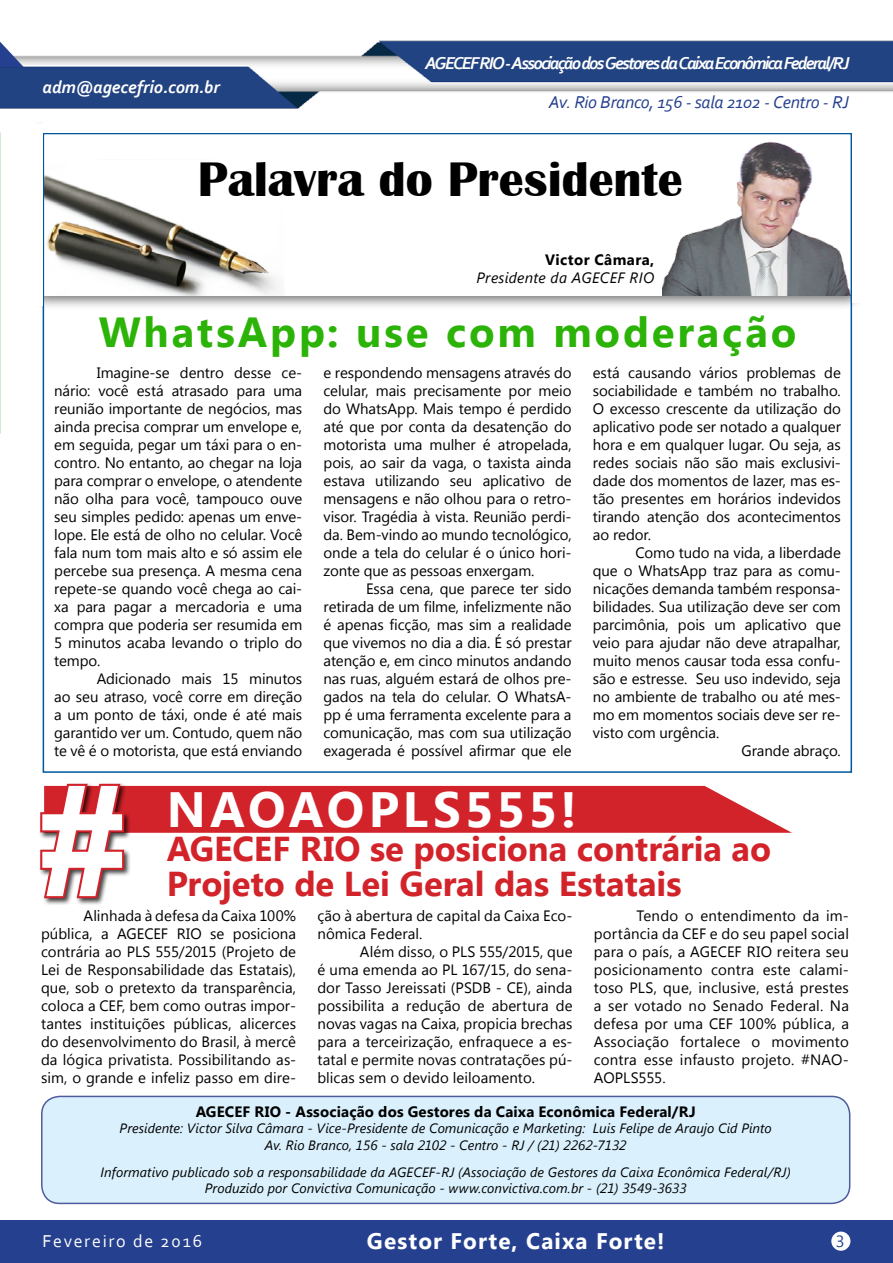
<style>
.page{position:relative;width:893px;height:1263px;background:#fff}
.page>*{position:absolute;margin:0;border:0;box-sizing:border-box;transform-origin:0 0}
.t1{font:700 148.8px "Arial";color:#fff}
.t2{font:700 49.95px "Britannic";color:#000}
.t3{font:700 49.5px "Segoe UI";letter-spacing:.075em;color:#fff}
.t4{font:700 42px "Segoe UI";letter-spacing:.065em;color:#2cb308}
.t5{font:700 34.5px/34.5px "Segoe UI";letter-spacing:-.005em;color:#d2232a}
.t6{font:700 22.5px "Segoe UI";letter-spacing:.05em;color:#fff}
.t7{font:italic 700 18px "Corbel";letter-spacing:-.095em;color:#fff}
.t8{font:italic 18px "Corbel";letter-spacing:-.02em;color:#25408f}
.t9{font:italic 700 18px "Corbel";letter-spacing:-.005em;color:#fff}
.t10{font:18px "Corbel";letter-spacing:.095em;color:#fff}
.t11{font:16.2px "Segoe UI";color:#25408f}
.t12{font:15px/18px "Segoe UI";letter-spacing:-.005em;color:#000;text-align:justify}
.t13{font:700 15px "Segoe UI";letter-spacing:.01em;color:#000}
.t14{font:italic 15px "Segoe UI";letter-spacing:.02em;color:#000}
.t15{font:700 15px "Segoe UI";letter-spacing:.03em;color:#000}
.t16{font:italic 13.5px/16.2px "Segoe UI";letter-spacing:.005em;color:#000;text-align:center}
</style>
<div class="page">
<div style="left:42px;top:1096px;width:808px;height:107px;background:#daf1fd;border-radius:18px"></div>
<div style="left:41px;top:1096px;width:809px;height:108px;border:2px solid #4f5b9e;border-radius:18px"></div>
<div style="left:28px;top:118px;width:838px;height:192px;background:#000;opacity:.53"></div>
<div style="left:43px;top:133px;width:809px;height:163px;background:#fff"></div>
<img style="left:46px;top:175px;width:232px;height:121px">
<img style="left:663px;top:141px;width:186px;height:155px">
<div style="left:16px;top:124px;width:27px;height:182px;background:#fff"></div>
<div style="left:852px;top:121px;width:27px;height:182px;background:#fff"></div>
<div style="left:43px;top:106px;width:824px;height:27px;background:#fff"></div>
<div style="left:38px;top:782px;width:94px;height:123px;background:#000;opacity:.75"></div>
<svg style="left:38px;top:782px;width:754px;height:119px"></svg>
<img style="left:0;top:40px;width:893px;height:69px">
<svg style="left:543px;top:58px;width:310px;height:51px"></svg>
<svg style="left:0;top:42px;width:24px;height:25px"></svg>
<svg style="left:0;top:83px;width:1px;height:25px"></svg>
<div style="left:0;top:1220px;width:893px;height:43px;background:#25408f"></div>
<div style="left:831px;top:1231px;width:19px;height:20px;background:#fff;border-radius:50%"></div>
<p class="t9" style="left:43px;top:76px;width:179px">adm@agecefrio.com.br</p>
<p class="t7" style="left:425px;top:52px;width:426px">AGECEF RIO - Associação dos Gestores da Caixa Econômica Federal/RJ</p>
<p class="t8" style="left:549px;top:91px;width:302px">Av. Rio Branco, 156 - sala 2102 - Centro - RJ</p>
<h2 class="t2" style="left:198px;top:151px;width:486px">Palavra do Presidente</h2>
<p class="t15" style="left:545px;top:249px;width:111px">Victor Câmara,</p>
<p class="t14" style="left:476px;top:268px;width:179px">Presidente da AGECEF RIO</p>
<h3 class="t4" style="left:99px;top:302px;width:699px">WhatsApp: use com moderação</h3>
<p class="t12" style="left:54px;top:363px;width:250px;text-indent:43px">Imagine-se dentro desse ce&shy;nário: você está atrasado para uma reunião importante de negócios, mas ainda precisa comprar um envelope e, em seguida, pegar um táxi para o en&shy;contro. No entanto, ao chegar na loja para comprar o envelope, o atendente não olha para você, tampouco ouve seu simples pedido: apenas um enve&shy;lope. Ele está de olho no celular. Você fala num tom mais alto e só assim ele percebe sua presença. A mesma cena repete-se quando você chega ao cai&shy;xa para pagar a mercadoria e uma compra que poderia ser resumida em 5 minutos acaba levando o triplo do tempo.</p>
<p class="t12" style="left:54px;top:669px;width:250px;text-indent:43px">Adicionado mais 15 minutos ao seu atraso, você corre em direção a um ponto de táxi, onde é até mais garantido ver um. Contudo, quem não te vê é o motorista, que está enviando</p>
<p class="t12" style="left:324px;top:363px;width:250px">e respondendo mensagens através do celular, mais precisamente por meio do WhatsApp. Mais tempo é perdido até que por conta da desatenção do motorista uma mulher é atropelada, pois, ao sair da vaga, o taxista ainda estava utilizando seu aplicativo de mensagens e não olhou para o retro&shy;visor. Tragédia à vista. Reunião perdi&shy;da. Bem-vindo ao mundo tecnológico, onde a tela do celular é o único hori&shy;zonte que as pessoas enxergam.</p>
<p class="t12" style="left:324px;top:579px;width:250px;text-indent:43px">Essa cena, que parece ter sido retirada de um filme, infelizmente não é apenas ficção, mas sim a realidade que vivemos no dia a dia. É só prestar atenção e, em cinco minutos andando nas ruas, alguém estará de olhos pre&shy;gados na tela do celular. O WhatsA&shy;pp é uma ferramenta excelente para a comunicação, mas com sua utilização exagerada é possível afirmar que ele</p>
<p class="t12" style="left:593px;top:363px;width:250px">está causando vários problemas de sociabilidade e também no trabalho.<br>O excesso crescente da utilização do aplicativo pode ser notado a qualquer hora e em qualquer lugar. Ou seja, as redes sociais não são mais exclusivi&shy;dade dos momentos de lazer, mas es&shy;tão presentes em horários indevidos tirando atenção dos acontecimentos ao redor.</p>
<p class="t12" style="left:635px;top:543px;width:207px">Como tudo na vida, a liberdade</p>
<p class="t12" style="left:593px;top:561px;width:250px">que o WhatsApp traz para as comu-</p>
<p class="t12" style="left:593px;top:579px;width:250px">nicações demanda também responsa-</p>
<p class="t12" style="left:593px;top:597px;width:250px">bilidades. Sua utilização deve ser com</p>
<p class="t12" style="left:593px;top:615px;width:250px">parcimônia, pois um aplicativo que</p>
<p class="t12" style="left:593px;top:633px;width:250px">veio para ajudar não deve atrapalhar,</p>
<p class="t12" style="left:593px;top:651px;width:250px">muito menos causar toda essa confu-</p>
<p class="t12" style="left:593px;top:669px;width:250px">são e estresse. Seu uso indevido, seja</p>
<p class="t12" style="left:593px;top:687px;width:250px">no ambiente de trabalho ou até mes-</p>
<p class="t12" style="left:593px;top:705px;width:250px">mo em momentos sociais deve ser re-</p>
<p class="t12" style="left:593px;top:723px;width:128px">visto com urgência.</p>
<p class="t12" style="left:741px;top:741px;width:101px">Grande abraço.</p>
<h1 class="t1" style="left:41px;top:743px;width:84px">#</h1>
<h3 class="t3" style="left:167px;top:774px;width:411px">NAOAOPLS555!</h3>
<h3 class="t5" style="left:167px;top:830px;width:606px;text-indent:133px">RIO se posiciona contrária ao<br>Projeto de Lei Geral das Estatais</h3>
<h3 class="t5" style="left:167px;top:830px;width:44px">AGECEF</h3>
<p class="t12" style="left:41px;top:906px;width:257px;text-indent:43px">Alinhada à defesa da Caixa 100% pública, a AGECEF RIO se posiciona contrária ao PLS 555/2015 (Projeto de Lei de Responsabilidade das Estatais), que, sob o pretexto da transparência, coloca a CEF, bem como outras impor&shy;tantes instituições públicas, alicerces do desenvolvimento do Brasil, à mercê da lógica privatista. Possibilitando as&shy;sim, o grande e infeliz passo em dire-</p>
<p class="t12" style="left:317px;top:906px;width:257px">ção à abertura de capital da Caixa Eco&shy;nômica Federal.</p>
<p class="t12" style="left:317px;top:942px;width:257px;text-indent:43px">Além disso, o PLS 555/2015, que é uma emenda ao PL 167/15, do sena&shy;dor Tasso Jereissati (PSDB - CE), ainda possibilita a redução de abertura de novas vagas na Caixa, propicia brechas para a terceirização, enfraquece a es&shy;tatal e permite novas contratações pú&shy;blicas sem o devido leiloamento.</p>
<p class="t12" style="left:594px;top:906px;width:257px;text-indent:43px">Tendo o entendimento da im&shy;portância da CEF e do seu papel social para o país, a AGECEF RIO reitera seu posicionamento contra este calami&shy;toso PLS, que, inclusive, está prestes a ser votado no Senado Federal. Na defesa por uma CEF 100% pública, a Associação fortalece o movimento contra esse infausto projeto. #NAO-AOPLS555.</p>
<p class="t13" style="left:196px;top:1101px;width:20px">AGECEF</p>
<p class="t13" style="left:254px;top:1101px;width:443px">RIO - Associação dos Gestores da Caixa Econômica Federal/RJ</p>
<p class="t16" style="left:120px;top:1120px;width:654px">Presidente: Victor Silva Câmara - Vice-Presidente de Comunicação e Marketing: Luis Felipe de Araujo Cid Pinto<br>Av. Rio Branco, 156 - sala 2102 - Centro - RJ / (21) 2262-7132</p>
<p class="t16" style="left:101px;top:1163px;width:692px">Informativo publicado sob a responsabilidade da AGECEF-RJ (Associação de Gestores da Caixa Econômica Federal/RJ)<br>Produzido por Convictiva Comunicação - www.convictiva.com.br - (21) 3549-3633</p>
<p class="t10" style="left:43px;top:1230px;width:161px">Fevereiro de 2016</p>
<h3 class="t6" style="left:367px;top:1225px;width:299px">Gestor Forte, Caixa Forte!</h3>
<p class="t11" style="left:836px;top:1230px;width:10px">3</p>
</div>
